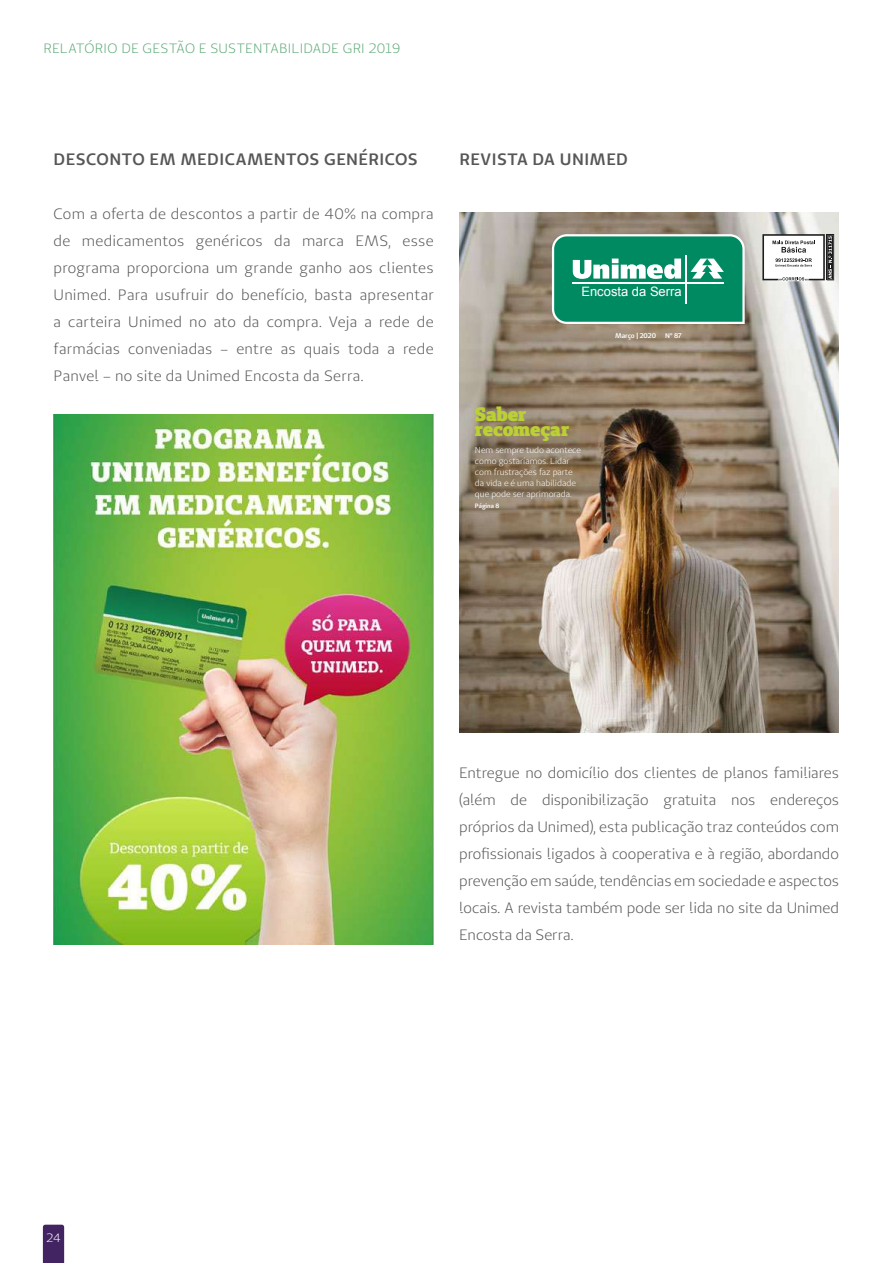
<style>
.page{position:relative;width:893px;height:1263px;background:#fff}
.page>*{position:absolute;margin:0;border:0;box-sizing:border-box;transform-origin:0 0}
.t1{font:900 19.35px/15.1px "Unimed Slab";letter-spacing:-.01em;color:#bbd034}
.t2{font:600 16.5px "Unimed Sans";letter-spacing:.03em;color:#575756}
.t3{font:15px/27px "Unimed Sans";letter-spacing:.01em;color:#575756;text-align:justify}
.t4{font:13.5px "Unimed Sans";letter-spacing:.02em;color:#60aa79}
.t5{font:13.05px "Arial";color:#fff}
.t6{font:12px "Unimed Sans";color:#fff}
.t7{font:8.7px/10.9px "Unimed Sans";color:#fff}
.t8{font:600 6.75px "Unimed Sans";letter-spacing:-.005em;color:#fff}
.t9{font:600 6.3px "Unimed Sans";letter-spacing:-.005em;color:#fff}
</style>
<div class="page">
<svg style="left:43px;top:1225px;width:21px;height:38px"></svg>
<img style="left:54px;top:415px;width:380px;height:529px">
<img style="left:459px;top:213px;width:380px;height:520px">
<svg style="left:552px;top:234px;width:193px;height:90px;background:#2f9e7d"></svg>
<hr style="left:573px;top:282px;width:151px;height:1px;background:#fff">
<svg style="left:762px;top:234px;width:72px;height:47px"></svg>
<p class="t4" style="left:43px;top:39px;width:359px">RELATÓRIO DE GESTÃO E SUSTENTABILIDADE GRI 2019</p>
<p class="t2" style="left:54px;top:149px;width:366px">DESCONTO EM MEDICAMENTOS GENÉRICOS</p>
<p class="t3" style="left:54px;top:201px;width:382px">Com a oferta de descontos a partir de 40% na compra de medicamentos genéricos da marca EMS, esse programa proporciona um grande ganho aos clientes Unimed. Para usufruir do benefício, basta apresentar a carteira Unimed no ato da compra. Veja a rede de farmácias conveniadas – entre as quais toda a rede Panvel – no site da Unimed Encosta da Serra.</p>
<p class="t2" style="left:459px;top:149px;width:170px">REVISTA DA UNIMED</p>
<p class="t5" style="left:581px;top:283px;width:102px">Encosta da Serra</p>
<p class="t8" style="left:615px;top:331px;width:43px">Março | 2020</p>
<p class="t8" style="left:665px;top:331px;width:18px">Nº 87</p>
<p class="t1" style="left:475px;top:406px;width:96px">Saber recomeçar</p>
<p class="t7" style="left:475px;top:445px;width:108px">Nem sempre tudo acontece como gostaríamos. Lidar com frustrações faz parte da vida e é uma habilidade que pode ser aprimorada.</p>
<p class="t9" style="left:475px;top:502px;width:26px">Página 8</p>
<p class="t3" style="left:459px;top:759px;width:381px">Entregue no domicílio dos clientes de planos familiares (além de disponibilização gratuita nos endereços próprios da Unimed), esta publicação traz conteúdos com profissionais ligados à cooperativa e à região, abordando prevenção em saúde, tendências em sociedade e aspectos locais. A revista também pode ser lida no site da Unimed Encosta da Serra.</p>
<p class="t6" style="left:46px;top:1230px;width:16px">24</p>
</div>
